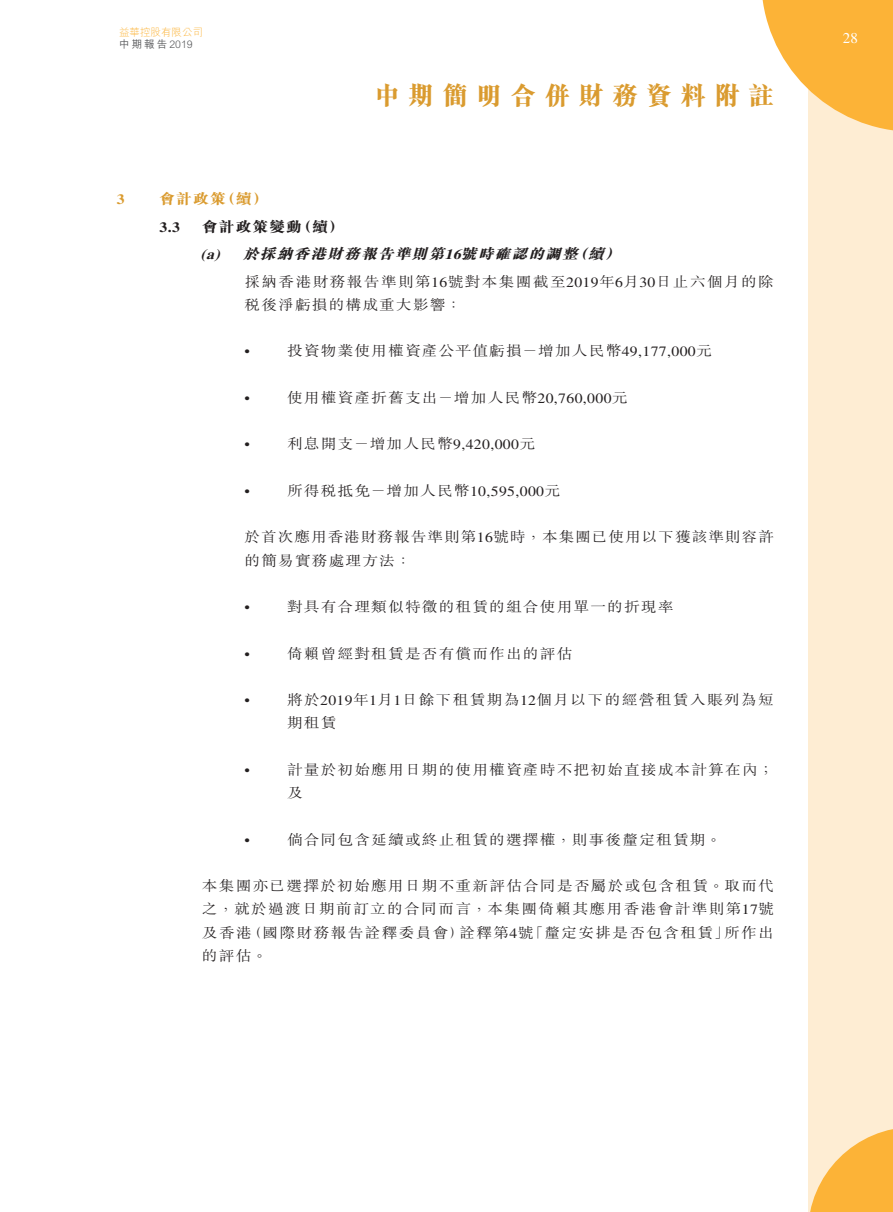
<style>
.page{position:relative;width:893px;height:1212px;background:#fff}
.page>*{position:absolute;margin:0;border:0;box-sizing:border-box;transform-origin:0 0}
.t1{font:800 25.5px "M Sung HK";letter-spacing:.335em;color:#da9b2f}
.t2{font:15px "Times LT Std";color:#fff}
.t3{font:300 14.25px/23.2px "M Sung HK";letter-spacing:.075em;color:#231f20;scale:1.1 1}
.t4{font:italic 800 14.25px "M Sung HK";color:#231f20;scale:1.1 1}
.t5{font:800 14.25px "M Sung HK";letter-spacing:.075em;color:#231f20;scale:1.1 1}
.t6{font:14.25px "Times LT Std";color:#231f20;scale:1.1 1}
.t7{font:800 14.25px "M Sung HK";color:#da9b2f;scale:1.1 1}
.t8{font:italic 700 14.25px "Times LT Std";color:#231f20;scale:1.1 1}
.t9{font:700 14.25px "Times LT Std";color:#231f20;scale:1.1 1}
.t10{font:700 14.25px "Times LT Std";color:#da9b2f;scale:1.1 1}
.t11{font:300 10.5px "M Hei HK";color:#fcb337}
.t12{font:500 10.5px "M Hei HK";color:#57585a}
.s1{font-family:"Arial MT Std";font-weight:300}
.s2{font-family:"Times LT Std";font-weight:400}
</style>
<div class="page">
<div style="left:808px;top:0;width:85px;height:1212px;background:#feedd3"></div>
<svg style="left:762px;top:0;width:131px;height:131px"></svg>
<svg style="left:810px;top:1129px;width:83px;height:83px"></svg>
<p class="t11" style="left:119px;top:25px;width:85px">益華控股有限公司</p>
<p class="t12" style="left:119px;top:37px;width:75px">中期報告<span class="s1">2019</span></p>
<p class="t10" style="left:117px;top:191px;width:9px">3</p>
<p class="t7" style="left:159px;top:189px;width:62px">會計政策</p>
<p class="t7" style="left:220px;top:189px;width:45px">（續(</p>
<p class="t9" style="left:159px;top:218px;width:20px">3.3</p>
<p class="t5" style="left:202px;top:216px;width:92px">會計政策變動</p>
<p class="t5" style="left:296px;top:216px;width:45px">（續(</p>
<h1 class="t1" style="left:374px;top:78px;width:401px">中期簡明合併財務資料附註</h1>
<p class="t8" style="left:201px;top:246px;width:18px">a(</p>
<p class="t8" style="left:214px;top:246px;width:10px">)</p>
<p class="t4" style="left:243px;top:244px;width:189px">於採納香港財務報告準則第</p>
<p class="t4" style="left:461px;top:244px;width:136px">號時確認的調整續</p>
<p class="t4" style="left:572px;top:244px;width:20px">（</p>
<p class="t4" style="left:604px;top:244px;width:20px">(</p>
<p class="t8" style="left:444px;top:246px;width:20px">16</p>
<p class="t3" style="left:244px;top:269px;width:483px">採納香港財務報告準則第<span class="s2">16</span>號對本集團截至<span class="s2">2019</span>年月<span class="s2">6 30</span>日止六個月的除稅後淨虧損的構成重大影響：</p>
<p class="t3" style="left:287px;top:339px;width:388px">投資物業使用權資產公平值虧損－增加人民幣<span class="s2">49,177,000</span>元</p>
<p class="t6" style="left:244px;top:344px;width:6px">•</p>
<p class="t6" style="left:244px;top:390px;width:6px">•</p>
<p class="t6" style="left:244px;top:437px;width:6px">•</p>
<p class="t3" style="left:287px;top:385px;width:311px">使用權資產折舊支出－增加人民幣<span class="s2">20,760,000</span>元</p>
<p class="t3" style="left:287px;top:432px;width:227px">利息開支－增加人民幣<span class="s2">9,420,000</span>元</p>
<p class="t3" style="left:287px;top:478px;width:250px">所得稅抵免－增加人民幣<span class="s2">10,595,000</span>元</p>
<p class="t6" style="left:244px;top:483px;width:6px">•</p>
<p class="t3" style="left:244px;top:525px;width:483px">於首次應用香港財務報告準則第<span class="s2">16</span>號時，本集團已使用以下獲該準則容許的簡易實務處理方法：</p>
<p class="t3" style="left:287px;top:595px;width:353px">對具有合理類似特徵的租賃的組合使用單一的折現率</p>
<p class="t6" style="left:244px;top:599px;width:6px">•</p>
<p class="t6" style="left:244px;top:646px;width:6px">•</p>
<p class="t6" style="left:244px;top:692px;width:6px">•</p>
<p class="t6" style="left:244px;top:762px;width:6px">•</p>
<p class="t3" style="left:287px;top:641px;width:261px">倚賴曾經對租賃是否有償而作出的評估</p>
<p class="t3" style="left:287px;top:688px;width:444px">將於<span class="s2">2019</span>年月<span class="s2">1 1</span>日餘下租賃期為<span class="s2">12</span>個月以下的經營租賃入賬列為短</p>
<p class="t3" style="left:287px;top:711px;width:46px">期租賃</p>
<p class="t3" style="left:287px;top:757px;width:444px">計量於初始應用日期的使用權資產時不把初始直接成本計算在內;</p>
<p class="t3" style="left:287px;top:781px;width:16px">及</p>
<p class="t3" style="left:287px;top:827px;width:397px">倘合同包含延續或終止租賃的選擇權，則事後釐定租賃期。</p>
<p class="t6" style="left:244px;top:832px;width:6px">•</p>
<p class="t3" style="left:202px;top:874px;width:521px;text-align:right">本集團亦已選擇於初始應用日期不重新評估合同是否屬於或包含租賃。取而代之，就於過渡日期前訂立的合同而言，本集團倚賴其應用香港會計準則第<span class="s2">17</span>號所作出</p>
<p class="t3" style="left:528px;top:920px;width:184px">「釐定安排是否包含租賃」</p>
<p class="t3" style="left:247px;top:920px;width:200px">（國際財務報告詮釋委員會）</p>
<p class="t3" style="left:459px;top:920px;width:69px">詮釋第號<span class="s2">4</span></p>
<p class="t3" style="left:202px;top:920px;width:61px">及香港的評估。</p>
<p class="t2" style="left:843px;top:30px;width:17px">28</p>
</div>
